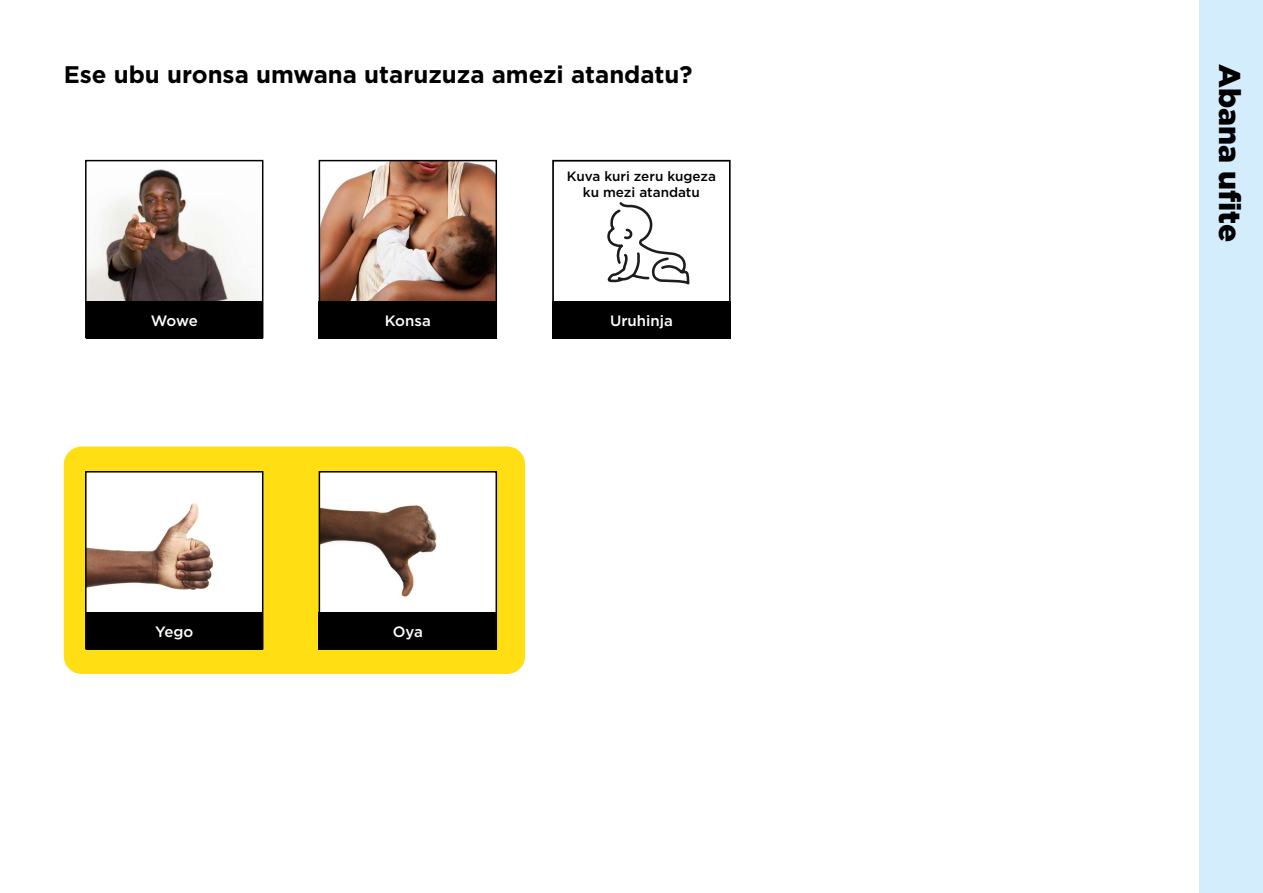
<style>
.page{position:relative;width:1263px;height:893px;background:#fff}
.page>*{position:absolute;margin:0;border:0;box-sizing:border-box;transform-origin:0 0}
.t1{font:900 30px "Gotham";color:#000}
.t2{font:700 24px "Gotham";color:#000}
.t3{font:500 15px "Gotham";color:#fff}
.t4{font:500 13.5px/16.2px "Gotham";color:#000;text-align:center}
</style>
<div class="page">
<div style="left:1199px;top:0;width:64px;height:893px;background:#d4edfc"></div>
<img style="left:318px;top:159px;width:180px;height:180px">
<svg style="left:85px;top:159px;width:179px;height:180px"></svg>
<svg style="left:552px;top:159px;width:179px;height:180px"></svg>
<div style="left:86px;top:301px;width:177px;height:37px;background:#000"></div>
<div style="left:319px;top:301px;width:178px;height:37px;background:#000"></div>
<div style="left:552px;top:301px;width:179px;height:37px;background:#000"></div>
<div style="left:64px;top:446px;width:461px;height:228px;background:#ffde14;border-radius:18px"></div>
<svg style="left:85px;top:471px;width:179px;height:179px;background:#dfd6d1"></svg>
<svg style="left:318px;top:471px;width:180px;height:179px;background:#d9d2cb"></svg>
<div style="left:86px;top:612px;width:177px;height:37px;background:#000"></div>
<div style="left:319px;top:612px;width:178px;height:37px;background:#000"></div>
<p class="t2" style="left:64px;top:59px;width:630px">Ese ubu uronsa umwana utaruzuza amezi atandatu?</p>
<p class="t4" style="left:567px;top:168px;width:151px">Kuva kuri zeru kugeza ku mezi atandatu</p>
<p class="t3" style="left:151px;top:311px;width:48px">Wowe</p>
<p class="t3" style="left:385px;top:311px;width:47px">Konsa</p>
<p class="t3" style="left:610px;top:311px;width:64px">Uruhinja</p>
<p class="t3" style="left:155px;top:622px;width:40px">Yego</p>
<p class="t3" style="left:393px;top:622px;width:32px">Oya</p>
<p class="t1" style="left:1250px;top:64px;width:180px;rotate:90deg">Abana ufite</p>
</div>
